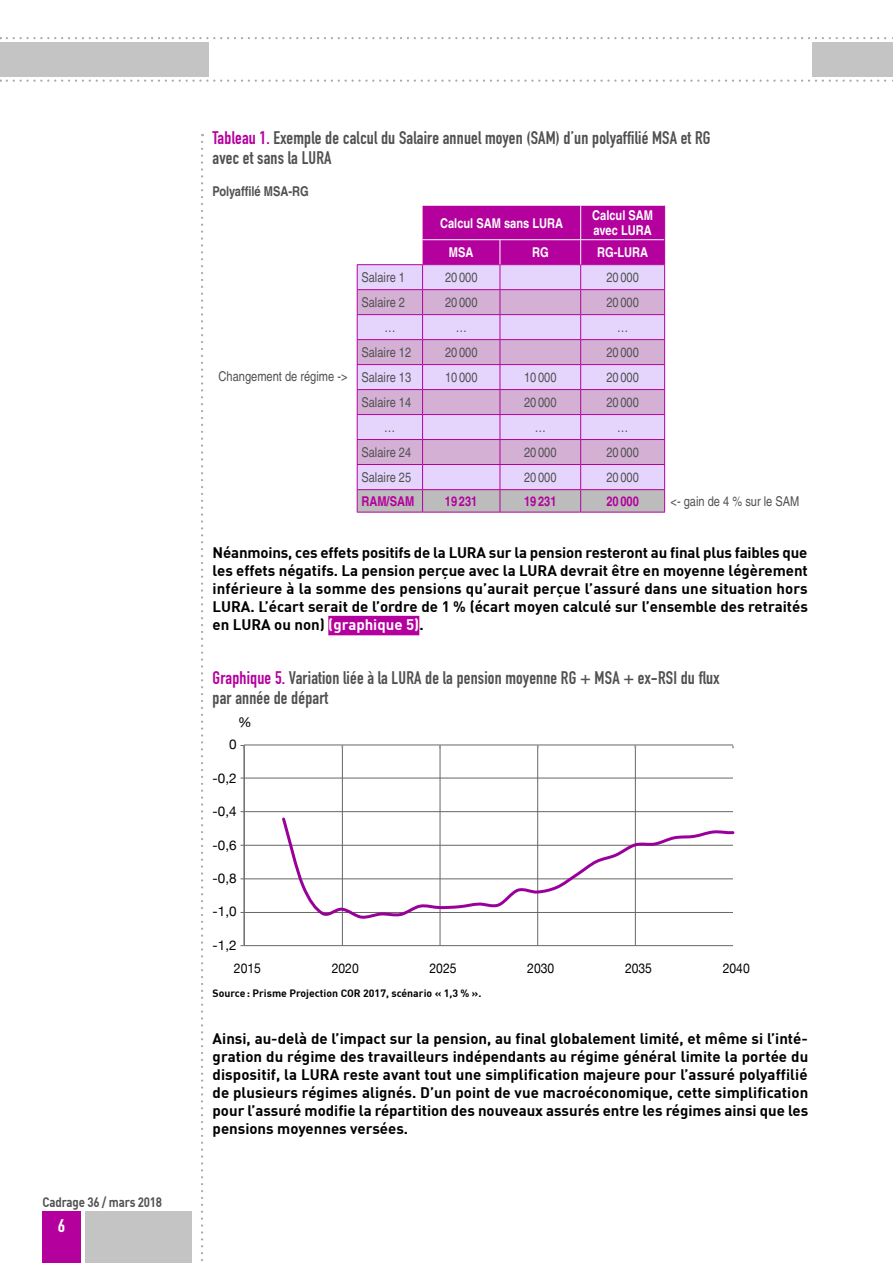
<style>
.page{position:relative;width:893px;height:1263px;background:#fff}
.page>*{position:absolute;margin:0;border:0;box-sizing:border-box;transform-origin:0 0}
.t1{font:18px/19.5px "DIN Engschrift";letter-spacing:.01em;color:#515151}
.t2{font:18px "DIN Engschrift";color:#fff;scale:1.1 1}
.t3{font:700 15px/18px "DIN";color:#000;text-align:justify}
.t4{font:condensed 13.5px "Helvetica";color:#515151}
.t5{font:700 condensed 13.5px/15px "Helvetica";color:#fff}
.t6{font:13.5px "Helvetica Neue";color:#000}
.t7{font:13.5px "Helvetica Neue";color:#000;scale:.9 1}
.t8{font:700 condensed 13.5px "Helvetica";color:#b4009d}
.t9{font:700 13.5px "DIN";letter-spacing:-.015em;color:#515151;scale:.85 1}
.t10{font:700 condensed 13.5px "Helvetica";color:#515151}
.t11{font:700 10.5px "DIN";color:#000}
.s1{color:#b4009d}
.s2{color:#fff}
</style>
<div class="page">
<div style="left:43px;top:1212px;width:38px;height:51px;background:#b4009d"></div>
<div style="left:85px;top:1212px;width:106px;height:51px;background:#c4c4c4"></div>
<svg style="left:7px;top:37px;width:886px;height:2px"></svg>
<svg style="left:7px;top:80px;width:886px;height:2px"></svg>
<div style="left:0;top:42px;width:208px;height:34px;background:#c4c4c4"></div>
<div style="left:812px;top:42px;width:81px;height:34px;background:#c4c4c4"></div>
<svg style="left:201px;top:142px;width:2px;height:1119px"></svg>
<div style="left:328px;top:616px;width:91px;height:19px;background:#b4009d"></div>
<hr style="left:357px;top:512px;width:66px;height:1px;background:#b4009d">
<hr style="left:423px;top:512px;width:77px;height:1px;background:#b4009d">
<hr style="left:500px;top:512px;width:81px;height:1px;background:#b4009d">
<hr style="left:581px;top:512px;width:84px;height:1px;background:#b4009d">
<svg style="left:357px;top:206px;width:308px;height:306px;background:#d4a0d9"></svg>
<div style="left:244px;top:745px;width:489px;height:201px;border:1px solid #666665"></div>
<hr style="left:244px;top:912px;width:489px;height:1px;background:#666665">
<hr style="left:244px;top:878px;width:489px;height:1px;background:#666665">
<hr style="left:244px;top:845px;width:489px;height:1px;background:#666665">
<hr style="left:244px;top:811px;width:489px;height:1px;background:#666665">
<hr style="left:244px;top:778px;width:489px;height:1px;background:#666665">
<hr style="left:342px;top:745px;width:1px;height:201px;background:#666665">
<hr style="left:440px;top:745px;width:1px;height:201px;background:#666665">
<hr style="left:537px;top:745px;width:1px;height:201px;background:#666665">
<hr style="left:635px;top:745px;width:1px;height:201px;background:#666665">
<hr style="left:244px;top:745px;width:1px;height:201px;background:#666665">
<svg style="left:280px;top:815px;width:455px;height:106px"></svg>
<p class="t9" style="left:43px;top:1193px;width:142px">Cadrage 36 / mars 2018</p>
<p class="t2" style="left:58px;top:1215px;width:8px">6</p>
<p class="t1" style="left:213px;top:128px;width:499px"><span class="s1">Tableau 1.</span> Exemple de calcul du Salaire annuel moyen (SAM) d’un polyaffilié MSA et RG avec et sans la LURA</p>
<p class="t10" style="left:213px;top:183px;width:98px">Polyaffilé MSA-RG</p>
<p class="t5" style="left:440px;top:215px;width:125px">Calcul SAM sans LURA</p>
<p class="t5" style="left:592px;top:208px;width:62px">Calcul SAM avec LURA</p>
<p class="t5" style="left:449px;top:245px;width:26px">MSA</p>
<p class="t5" style="left:532px;top:245px;width:18px">RG</p>
<p class="t5" style="left:597px;top:245px;width:53px">RG-LURA</p>
<p class="t4" style="left:361px;top:270px;width:45px">Salaire 1</p>
<p class="t4" style="left:445px;top:270px;width:34px">20 000</p>
<p class="t4" style="left:606px;top:270px;width:34px">20 000</p>
<p class="t4" style="left:361px;top:295px;width:45px">Salaire 2</p>
<p class="t4" style="left:445px;top:295px;width:34px">20 000</p>
<p class="t4" style="left:606px;top:295px;width:34px">20 000</p>
<p class="t4" style="left:384px;top:320px;width:13px">…</p>
<p class="t4" style="left:456px;top:320px;width:13px">…</p>
<p class="t4" style="left:617px;top:320px;width:13px">…</p>
<p class="t4" style="left:361px;top:345px;width:51px">Salaire 12</p>
<p class="t4" style="left:445px;top:345px;width:34px">20 000</p>
<p class="t4" style="left:606px;top:345px;width:34px">20 000</p>
<p class="t4" style="left:219px;top:368px;width:194px">Changement de régime -&gt; Salaire 13</p>
<p class="t4" style="left:445px;top:370px;width:34px">10 000</p>
<p class="t4" style="left:524px;top:370px;width:34px">10 000</p>
<p class="t4" style="left:606px;top:370px;width:34px">20 000</p>
<p class="t4" style="left:361px;top:395px;width:51px">Salaire 14</p>
<p class="t4" style="left:524px;top:395px;width:34px">20 000</p>
<p class="t4" style="left:606px;top:395px;width:34px">20 000</p>
<p class="t4" style="left:384px;top:420px;width:13px">…</p>
<p class="t4" style="left:535px;top:420px;width:13px">…</p>
<p class="t4" style="left:617px;top:420px;width:13px">…</p>
<p class="t4" style="left:361px;top:445px;width:51px">Salaire 24</p>
<p class="t4" style="left:524px;top:445px;width:34px">20 000</p>
<p class="t4" style="left:606px;top:445px;width:34px">20 000</p>
<p class="t4" style="left:361px;top:470px;width:51px">Salaire 25</p>
<p class="t4" style="left:524px;top:470px;width:34px">20 000</p>
<p class="t4" style="left:606px;top:470px;width:34px">20 000</p>
<p class="t8" style="left:361px;top:493px;width:54px">RAM/SAM</p>
<p class="t8" style="left:445px;top:493px;width:34px">19 231</p>
<p class="t8" style="left:524px;top:493px;width:34px">19 231</p>
<p class="t8" style="left:606px;top:493px;width:34px">20 000</p>
<p class="t4" style="left:671px;top:494px;width:130px">&lt;- gain de 4 % sur le SAM</p>
<p class="t3" style="left:213px;top:543px;width:597px">Néanmoins, ces effets positifs de la LURA sur la pension resteront au final plus faibles que les effets négatifs. La pension perçue avec la LURA devrait être en moyenne légèrement inférieure à la somme des pensions qu’aurait perçue l’assuré dans une situation hors LURA. L’écart serait de l’ordre de 1 % (écart moyen calculé sur l’ensemble des retraités en LURA ou non) <span class="s2">(graphique 5)</span>.</p>
<p class="t1" style="left:213px;top:668px;width:508px"><span class="s1">Graphique 5.</span> Variation liée à la LURA de la pension moyenne RG + MSA + ex-RSI du flux par année de départ</p>
<p class="t6" style="left:238px;top:712px;width:15px">%</p>
<p class="t6" style="left:229px;top:735px;width:9px">0</p>
<p class="t6" style="left:213px;top:768px;width:26px">-0,2</p>
<p class="t6" style="left:213px;top:801px;width:26px">-0,4</p>
<p class="t6" style="left:213px;top:835px;width:26px">-0,6</p>
<p class="t6" style="left:213px;top:868px;width:26px">-0,8</p>
<p class="t6" style="left:213px;top:902px;width:26px">-1,0</p>
<p class="t6" style="left:213px;top:935px;width:26px">-1,2</p>
<p class="t7" style="left:234px;top:959px;width:32px">2015</p>
<p class="t7" style="left:332px;top:959px;width:32px">2020</p>
<p class="t7" style="left:429px;top:959px;width:32px">2025</p>
<p class="t7" style="left:527px;top:959px;width:32px">2030</p>
<p class="t7" style="left:625px;top:959px;width:32px">2035</p>
<p class="t7" style="left:723px;top:959px;width:32px">2040</p>
<p class="t11" style="left:213px;top:986px;width:270px">Source: Prisme Projection COR 2017, scénario « 1,3 % ».</p>
<p class="t3" style="left:213px;top:1029px;width:597px">Ainsi, au-delà de l’impact sur la pension, au final globalement limité, et même si l’inté&shy;gration du régime des travailleurs indépendants au régime général limite la portée du dispositif, la LURA reste avant tout une simplification majeure pour l’assuré polyaffilié de plusieurs régimes alignés. D’un point de vue macroéconomique, cette simplification pour l’assuré modifie la répartition des nouveaux assurés entre les régimes ainsi que les pensions moyennes versées.</p>
</div>
